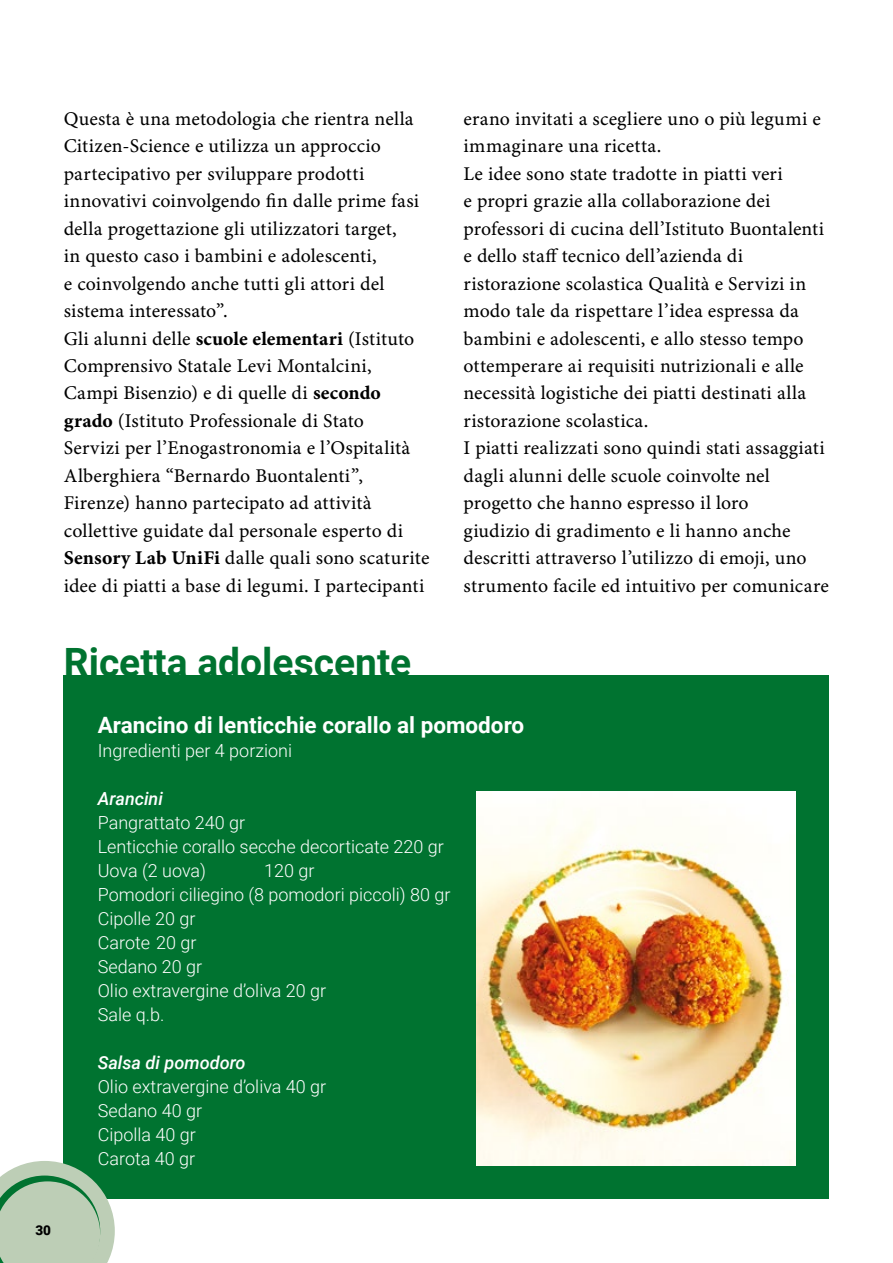
<style>
.page{position:relative;width:893px;height:1263px;background:#fff}
.page>*{position:absolute;margin:0;border:0;box-sizing:border-box;transform-origin:0 0}
.Tito_Box{font:700 39px "Roboto";color:#007330}
.Tito_Box-2{font:700 22.5px "Roboto";color:#fff}
.Testo{font:19.5px/27.5px "Minion Pro Capt";letter-spacing:.01em;color:#000}
.Box{font:300 18px "Roboto";color:#fff}
.Box-2{font:italic 500 18px "Roboto";color:#fff}
.t1{font:900 13.5px "Roboto";color:#000}
.s1{font-family:"Minion Pro Bold Capt"}
</style>
<div class="page">
<div style="left:64px;top:675px;width:765px;height:524px;background:#007330"></div>
<img style="left:476px;top:792px;width:319px;height:373px">
<svg style="left:0;top:1161px;width:115px;height:102px;background:#a5c3a6"></svg>
<p class="Testo" style="left:64px;top:106px;width:357px">Questa è una metodologia che rientra nella Citizen-Science e utilizza un approccio partecipativo per sviluppare prodotti innovativi coinvolgendo fin dalle prime fasi della progettazione gli utilizzatori target,<br>in questo caso i bambini e adolescenti,<br>e coinvolgendo anche tutti gli attori del sistema interessato”.</p>
<p class="Testo" style="left:64px;top:325px;width:367px">Gli alunni delle <span class="s1">scuole elementari</span> (Istituto Comprensivo Statale Levi Montalcini, Campi Bisenzio) e di quelle di <span class="s1">secondo grado</span> (Istituto Professionale di Stato<br>Servizi per l’Enogastronomia e l’Ospitalità Alberghiera “Bernardo Buontalenti”, Firenze) hanno partecipato ad attività collettive guidate dal personale esperto di <span class="s1">Sensory Lab UniFi</span> dalle quali sono scaturite idee di piatti a base di legumi. I partecipanti</p>
<p class="Tito_Box" style="left:64px;top:634px;width:349px">Ricetta adolescente</p>
<p class="Testo" style="left:463px;top:106px;width:359px">erano invitati a scegliere uno o più legumi e immaginare una ricetta.</p>
<p class="Testo" style="left:463px;top:161px;width:362px">Le idee sono state tradotte in piatti veri<br>e propri grazie alla collaborazione dei professori di cucina dell’Istituto Buontalenti e dello staff tecnico dell’azienda di ristorazione scolastica Qualità e Servizi in modo tale da rispettare l’idea espressa da bambini e adolescenti, e allo stesso tempo ottemperare ai requisiti nutrizionali e alle necessità logistiche dei piatti destinati alla ristorazione scolastica.</p>
<p class="Testo" style="left:463px;top:435px;width:367px">I piatti realizzati sono quindi stati assaggiati dagli alunni delle scuole coinvolte nel progetto che hanno espresso il loro<br>giudizio di gradimento e li hanno anche descritti attraverso l’utilizzo di emoji, uno strumento facile ed intuitivo per comunicare</p>
<p class="Tito_Box-2" style="left:98px;top:709px;width:428px">Arancino di lenticchie corallo al pomodoro</p>
<p class="Box" style="left:98px;top:738px;width:196px">Ingredienti per 4 porzioni</p>
<p class="Box-2" style="left:98px;top:786px;width:67px">Arancini</p>
<p class="Box" style="left:98px;top:810px;width:149px">Pangrattato 240 gr</p>
<p class="Box" style="left:98px;top:834px;width:348px">Lenticchie corallo secche decorticate 220 gr</p>
<p class="Box" style="left:98px;top:858px;width:110px">Uova (2 uova)</p>
<p class="Box" style="left:264px;top:858px;width:52px">120 gr</p>
<p class="Box" style="left:98px;top:882px;width:354px">Pomodori ciliegino (8 pomodori piccoli) 80 gr</p>
<p class="Box" style="left:98px;top:906px;width:99px">Cipolle 20 gr</p>
<p class="Box" style="left:98px;top:930px;width:100px">Carote 20 gr</p>
<p class="Box" style="left:98px;top:954px;width:106px">Sedano 20 gr</p>
<p class="Box" style="left:98px;top:978px;width:230px">Olio extravergine d’oliva 20 gr</p>
<p class="Box" style="left:98px;top:1002px;width:68px">Sale q.b.</p>
<p class="Box-2" style="left:98px;top:1050px;width:149px">Salsa di pomodoro</p>
<p class="Box" style="left:98px;top:1074px;width:230px">Olio extravergine d’oliva 40 gr</p>
<p class="Box" style="left:98px;top:1098px;width:106px">Sedano 40 gr</p>
<p class="Box" style="left:98px;top:1122px;width:100px">Cipolla 40 gr</p>
<p class="Box" style="left:98px;top:1146px;width:99px">Carota 40 gr</p>
<p class="t1" style="left:35px;top:1220px;width:17px">30</p>
</div>
